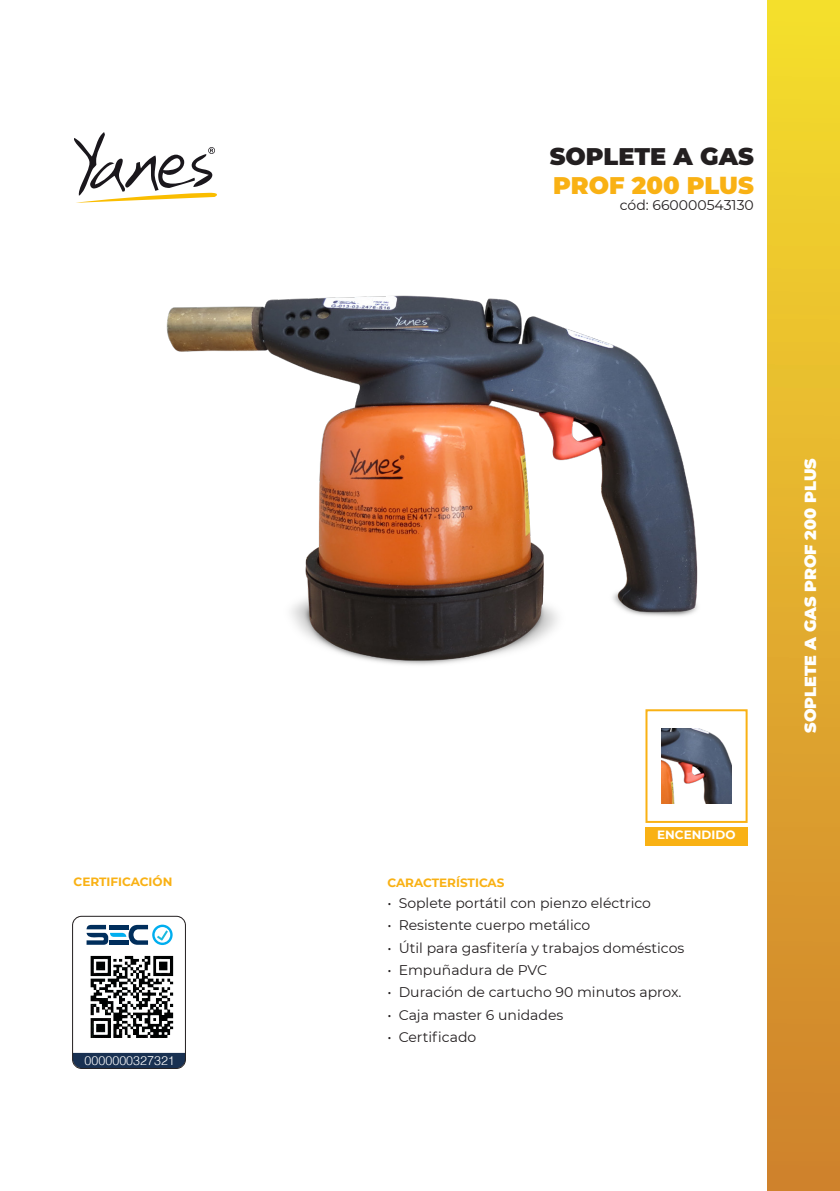
<style>
.page{position:relative;width:840px;height:1191px;background:#fff}
.page>*{position:absolute;margin:0;border:0;box-sizing:border-box;transform-origin:0 0}
.t1{font:900 24px "Montserrat";color:#231f20}
.t2{font:900 24px "Montserrat";color:#f9b114}
.t3{font:900 16px "Montserrat";color:#fff}
.t4{font:14px "Montserrat";color:#231f20}
.t5{font:300 12.4px "Helvetica";color:#fff}
.t6{font:700 12px "Montserrat";color:#f9b114}
.t7{font:700 12px "Montserrat";color:#fff}
</style>
<div class="page">
<div style="left:767px;top:0;width:72px;height:1191px;background:linear-gradient(to bottom,#f6de2e,#cf7f2d)"></div>
<img style="left:166px;top:295px;width:532px;height:370px">
<svg style="left:72px;top:915px;width:114px;height:154px"></svg>
<img style="left:87px;top:954px;width:88px;height:87px">
<div style="left:645px;top:827px;width:102px;height:19px;background:#f9b114"></div>
<div style="left:645px;top:709px;width:102px;height:114px;border:2px solid #f9b114"></div>
<img style="left:661px;top:729px;width:70px;height:74px">
<svg style="left:74px;top:132px;width:143px;height:71px"></svg>
<p class="t6" style="left:73px;top:872px;width:100px">CERTIFICACIÓN</p>
<p class="t5" style="left:85px;top:1050px;width:92px">0000000327321</p>
<p class="t1" style="left:549px;top:138px;width:205px">SOPLETE A GAS</p>
<p class="t2" style="left:553px;top:167px;width:202px">PROF 200 PLUS</p>
<p class="t4" style="left:619px;top:195px;width:135px">cód: 660000543130</p>
<p class="t7" style="left:656px;top:826px;width:80px">ENCENDIDO</p>
<p class="t6" style="left:387px;top:874px;width:119px">CARACTERÍSTICAS</p>
<p class="t4" style="left:387px;top:893px;width:265px">• Soplete portátil con pienzo eléctrico</p>
<p class="t4" style="left:387px;top:915px;width:204px">• Resistente cuerpo metálico</p>
<p class="t4" style="left:387px;top:938px;width:298px">• Útil para gasfitería y trabajos domésticos</p>
<p class="t4" style="left:387px;top:960px;width:161px">• Empuñadura de PVC</p>
<p class="t4" style="left:387px;top:982px;width:295px">• Duración de cartucho 90 minutos aprox.</p>
<p class="t4" style="left:387px;top:1005px;width:177px">• Caja master 6 unidades</p>
<p class="t4" style="left:387px;top:1027px;width:90px">• Certificado</p>
<p class="t3" style="left:798px;top:732px;width:276px;rotate:-90deg">SOPLETE A GAS PROF 200 PLUS</p>
</div>
